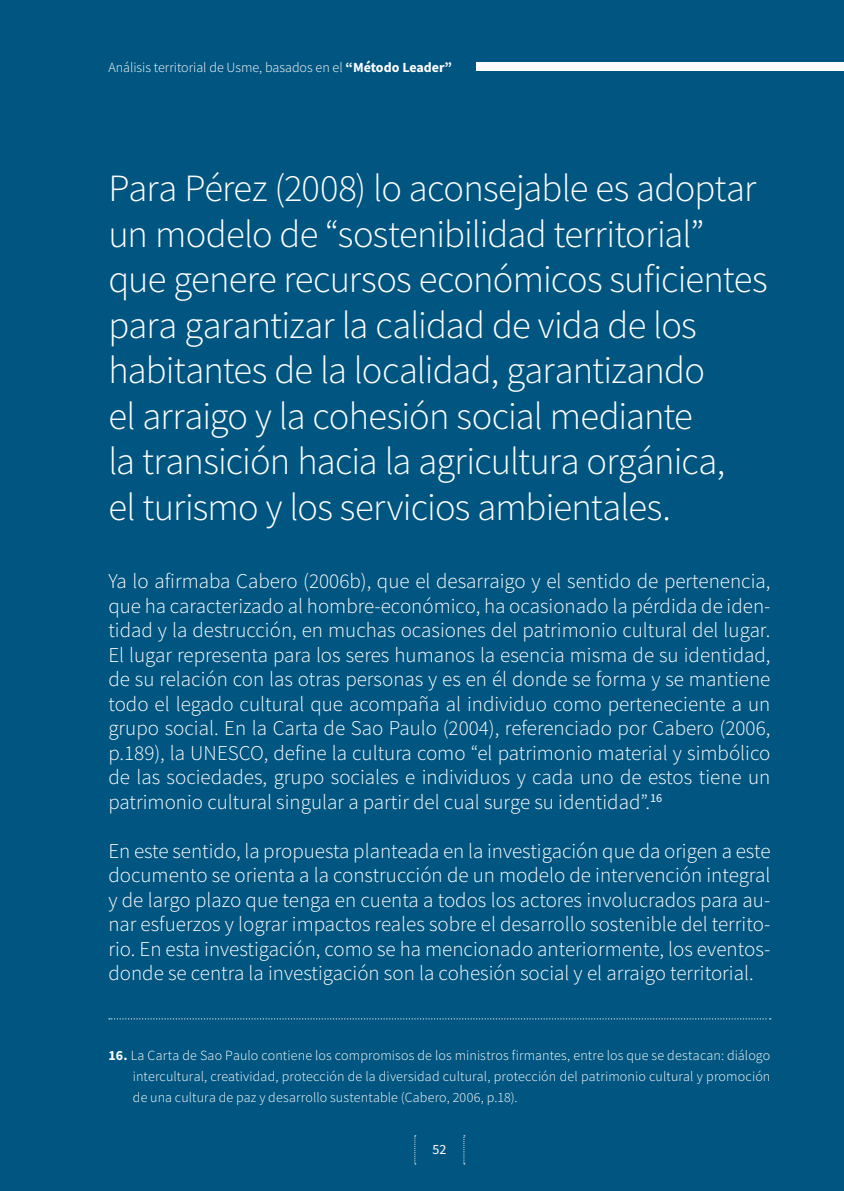
<style>
.page{position:relative;width:844px;height:1191px;background:#fff}
.page>*{position:absolute;margin:0;border:0;box-sizing:border-box;transform-origin:0 0}
.t1{font:300 38.5px/45.5px "Source Sans Pro";letter-spacing:-.02em;color:#fff}
.t2{font:300 21px/24.5px "Source Sans Pro";color:#fff;text-align:justify}
.t3{font:300 14px/21px "Source Sans Pro";letter-spacing:.005em;color:#fff;text-align:justify}
.t4{font:14px "Source Sans Pro";color:#fff}
.s1{font-weight:700}
</style>
<div class="page">
<div style="left:0;top:0;width:843px;height:1191px;background:#005681"></div>
<svg style="left:109px;top:1018px;width:661px;height:1px"></svg>
<div style="left:476px;top:63px;width:367px;height:8px;background:#fff"></div>
<svg style="left:414px;top:1135px;width:2px;height:29px"></svg>
<svg style="left:463px;top:1135px;width:2px;height:29px"></svg>
<p class="t3" style="left:108px;top:57px;width:345px">Análisis territorial de Usme, basados en el <span class="s1">“Método Leader”</span></p>
<p class="t1" style="left:108px;top:166px;width:660px">Para Pérez (2008) lo aconsejable es adoptar un modelo de “sostenibilidad territorial” que genere recursos económicos suficientes para garantizar la calidad de vida de los habitantes de la localidad, garantizando<br>el arraigo y la cohesión social mediante<br>la transición hacia la agricultura orgánica,<br>el turismo y los servicios ambientales.</p>
<p class="t2" style="left:108px;top:569px;width:663px">Ya lo afirmaba Cabero (2006b), que el desarraigo y el sentido de pertenencia, que ha caracterizado al hombre-económico, ha ocasionado la pérdida de iden&shy;tidad y la destrucción, en muchas ocasiones del patrimonio cultural del lugar.<br>El lugar representa para los seres humanos la esencia misma de su identidad, de su relación con las otras personas y es en él donde se forma y se mantiene todo el legado cultural que acompaña al individuo como perteneciente a un grupo social. En la Carta de Sao Paulo (2004), referenciado por Cabero (2006, p.189), la UNESCO, define la cultura como “el patrimonio material y simbólico de las sociedades, grupo sociales e individuos y cada uno de estos tiene un patrimonio cultural singular a partir del cual surge su identidad”.<sup>16</sup></p>
<p class="t2" style="left:108px;top:838px;width:663px">En este sentido, la propuesta planteada en la investigación que da origen a este documento se orienta a la construcción de un modelo de intervención integral y de largo plazo que tenga en cuenta a todos los actores involucrados para au&shy;nar esfuerzos y lograr impactos reales sobre el desarrollo sostenible del territo&shy;rio. En esta investigación, como se ha mencionado anteriormente, los eventos&shy;donde se centra la investigación son la cohesión social y el arraigo territorial.</p>
<p class="t3" style="left:133px;top:1044px;width:639px;text-indent:-24px"><span class="s1">16.</span> La Carta de Sao Paulo contiene los compromisos de los ministros firmantes, entre los que se destacan: diálogo intercultural, creatividad, protección de la diversidad cultural, protección del patrimonio cultural y promoción de una cultura de paz y desarrollo sustentable (Cabero, 2006, p.18).</p>
<p class="t4" style="left:432px;top:1140px;width:15px">52</p>
</div>
